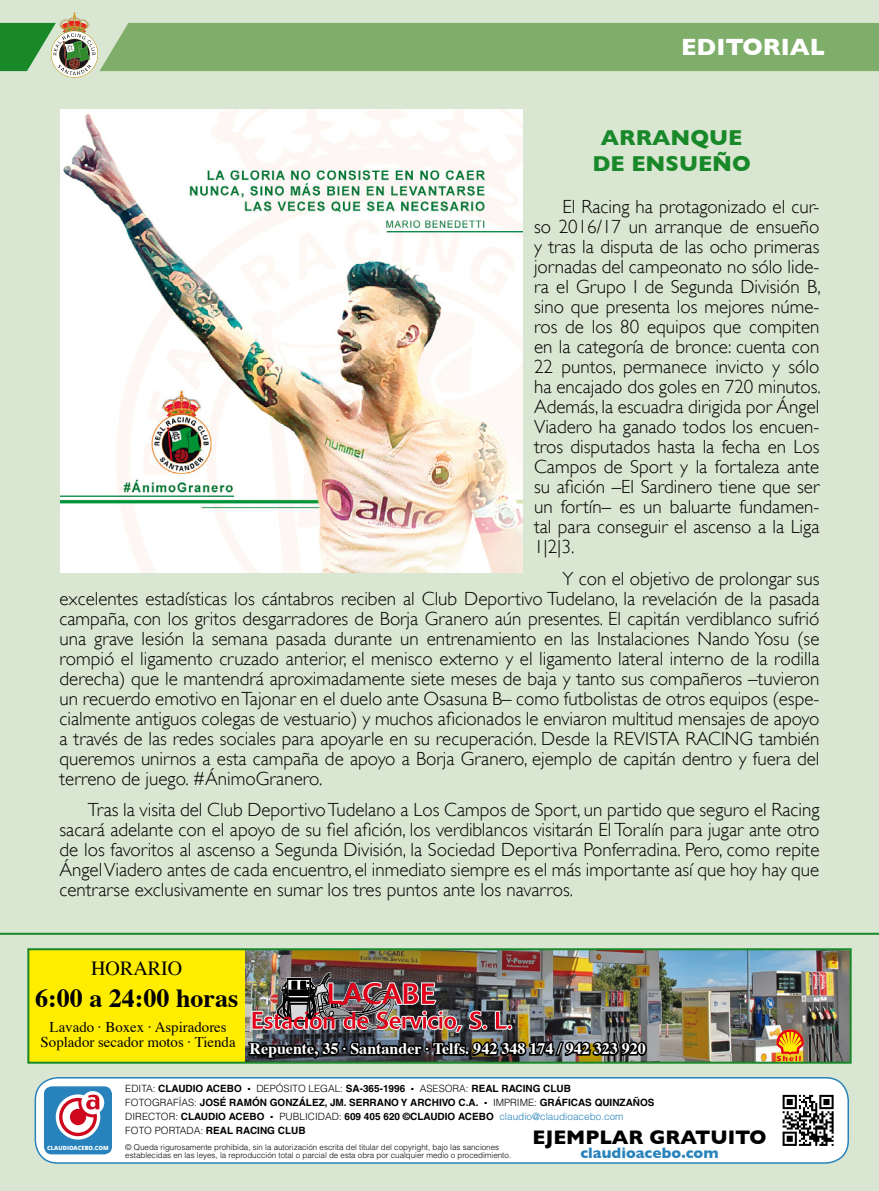
<style>
.page{position:relative;width:879px;height:1191px;background:#d9e6d1}
.page>*{position:absolute;margin:0;border:0;box-sizing:border-box;transform-origin:0 0}
.t1{font:700 26px "Times";color:#000}
.t2{font:700 24px "Gill Sans";color:#fff}
.t3{font:700 22px/26px "Gill Sans";color:#198829;text-align:center}
.t4{font:700 20px "Gill Sans";color:#000}
.t5{font:20px "Times";color:#000}
.t6{font:300 19px/20px "Gill Sans";color:#000;text-align:justify}
.t7{font:700 16px "Times";color:#fff}
.t8{font:700 15.4px "Gill Sans";color:#2883bc}
.t9{font:14.8px/14.8px "Times";color:#000;text-align:center}
.t10{font:700 10px/14px "Helvetica";color:#000}
.t11{font:300 8px/8px "Helvetica";color:#000}
.t12{font:800 5.8px "Open Sans";color:#fff}
.s1{font-weight:300}
.s2{font-weight:300;color:#2883bc}
</style>
<div class="page">
<svg style="left:0;top:12px;width:879px;height:66px"></svg>
<div style="left:28px;top:949px;width:822px;height:113px;background:#ffed00"></div>
<img style="left:245px;top:951px;width:603px;height:109px">
<div style="left:27px;top:948px;width:824px;height:115px;border:2px solid #198829"></div>
<img style="left:246px;top:972px;width:403px;height:92px">
<svg style="left:776px;top:1029px;width:28px;height:32px"></svg>
<div style="left:35px;top:1077px;width:813px;height:86px;background:#fff;border-radius:23px"></div>
<div style="left:35px;top:1077px;width:814px;height:86px;border:2px solid #2883bc;border-radius:23px"></div>
<svg style="left:782px;top:1094px;width:51px;height:51px"></svg>
<div style="left:44px;top:1086px;width:68px;height:68px;background:#2883bc;border-radius:8px"></div>
<svg style="left:56px;top:1094px;width:44px;height:45px"></svg>
<svg style="left:59px;top:1097px;width:38px;height:39px"></svg>
<svg style="left:81px;top:1091px;width:23px;height:23px"></svg>
<svg style="left:62px;top:1094px;width:37px;height:38px"></svg>
<img style="left:60px;top:110px;width:463px;height:462px">
<hr style="left:0;top:932px;width:879px;height:2px;background:#198829">
<p class="t2" style="left:681px;top:33px;width:145px">EDITORIAL</p>
<p class="t3" style="left:592px;top:124px;width:160px">ARRANQUE<br>DE ENSUEÑO</p>
<p class="t6" style="left:534px;top:197px;width:288px;text-indent:28px">El Racing ha protagonizado el cur&shy;so 2016/17 un arranque de ensueño y tras la disputa de las ocho primeras jornadas del campeonato no sólo lide&shy;ra el Grupo I de Segunda División B, sino que presenta los mejores núme&shy;ros de los 80 equipos que compiten en la categoría de bronce: cuenta con 22 puntos, permanece invicto y sólo ha encajado dos goles en 720 minutos.<br>Además, la escuadra dirigida por Ángel Viadero ha ganado todos los encuen&shy;tros disputados hasta la fecha en Los Campos de Sport y la fortaleza ante su afición –El Sardinero tiene que ser un fortín– es un baluarte fundamen&shy;tal para conseguir el ascenso a la Liga 1|2|3.</p>
<p class="t6" style="left:60px;top:568px;width:761px;text-indent:503px">Y con el objetivo de prolongar sus excelentes estadísticas los cántabros reciben al Club Deportivo Tudelano, la revelación de la pasada campaña, con los gritos desgarradores de Borja Granero aún presentes. El capitán verdiblanco sufrió una grave lesión la semana pasada durante un entrenamiento en las Instalaciones Nando Yosu (se rompió el ligamento cruzado anterior, el menisco externo y el ligamento lateral interno de la rodilla derecha) que le mantendrá aproximadamente siete meses de baja y tanto sus compañeros –tuvieron un recuerdo emotivo en Tajonar en el duelo ante Osasuna B– como futbolistas de otros equipos (espe&shy;cialmente antiguos colegas de vestuario) y muchos aficionados le enviaron multitud mensajes de apoyo a través de las redes sociales para apoyarle en su recuperación. Desde la REVISTA RACING también queremos unirnos a esta campaña de apoyo a Borja Granero, ejemplo de capitán dentro y fuera del terreno de juego. #ÁnimoGranero.</p>
<p class="t6" style="left:60px;top:799px;width:761px;text-indent:28px">Tras la visita del Club Deportivo Tudelano a Los Campos de Sport, un partido que seguro el Racing sacará adelante con el apoyo de su fiel afición, los verdiblancos visitarán El Toralín para jugar ante otro de los favoritos al ascenso a Segunda División, la Sociedad Deportiva Ponferradina. Pero, como repite Ángel Viadero antes de cada encuentro, el inmediato siempre es el más importante así que hoy hay que centrarse exclusivamente en sumar los tres puntos ante los navarros.</p>
<p class="t5" style="left:91px;top:950px;width:93px">HORARIO</p>
<h1 class="t1" style="left:35px;top:972px;width:204px">6:00 a 24:00 horas</h1>
<p class="t9" style="left:41px;top:1018px;width:196px">Lavado · Boxex · Aspiradores<br>Soplador secador motos · Tienda</p>
<p class="t7" style="left:249px;top:1033px;width:398px">Repuente, 35 · Santander · Telfs. 942 348 174 / 942 323 920</p>
<p class="t12" style="left:47px;top:1143px;width:63px">CLAUDIOACEBO.COM</p>
<p class="t10" style="left:125px;top:1080px;width:531px"><span class="s1">EDITA:</span> CLAUDIO ACEBO <sup>.</sup> <span class="s1">DEPÓSITO LEGAL:</span> SA-365-1996 <sup>.</sup> <span class="s1">ASESORA:</span> REAL RACING CLUB<br><span class="s1">FOTOGRAFÍAS:</span> JOSÉ RAMÓN GONZÁLEZ, JM. SERRANO Y ARCHIVO C.A. <sup>.</sup> <span class="s1">IMPRIME:</span> GRÁFICAS QUINZAÑOS <span class="s1">DIRECTOR:</span> CLAUDIO ACEBO <sup>.</sup> <span class="s1">PUBLICIDAD:</span> 609 405 620 ©CLAUDIO ACEBO <span class="s2">claudio@claudioacebo.com<br></span><span class="s1">FOTO PORTADA:</span> REAL RACING CLUB</p>
<p class="t11" style="left:125px;top:1142px;width:387px">© Queda rigurosamente prohibida, sin la autorización escrita del titular del copyright, bajo las sanciones establecidas en las leyes, la reproducción total o parcial de esta obra por cualquier medio o procedimiento.</p>
<p class="t4" style="left:532px;top:1125px;width:235px">EJEMPLAR GRATUITO</p>
<p class="t8" style="left:580px;top:1143px;width:140px">claudioacebo.com</p>
</div>
